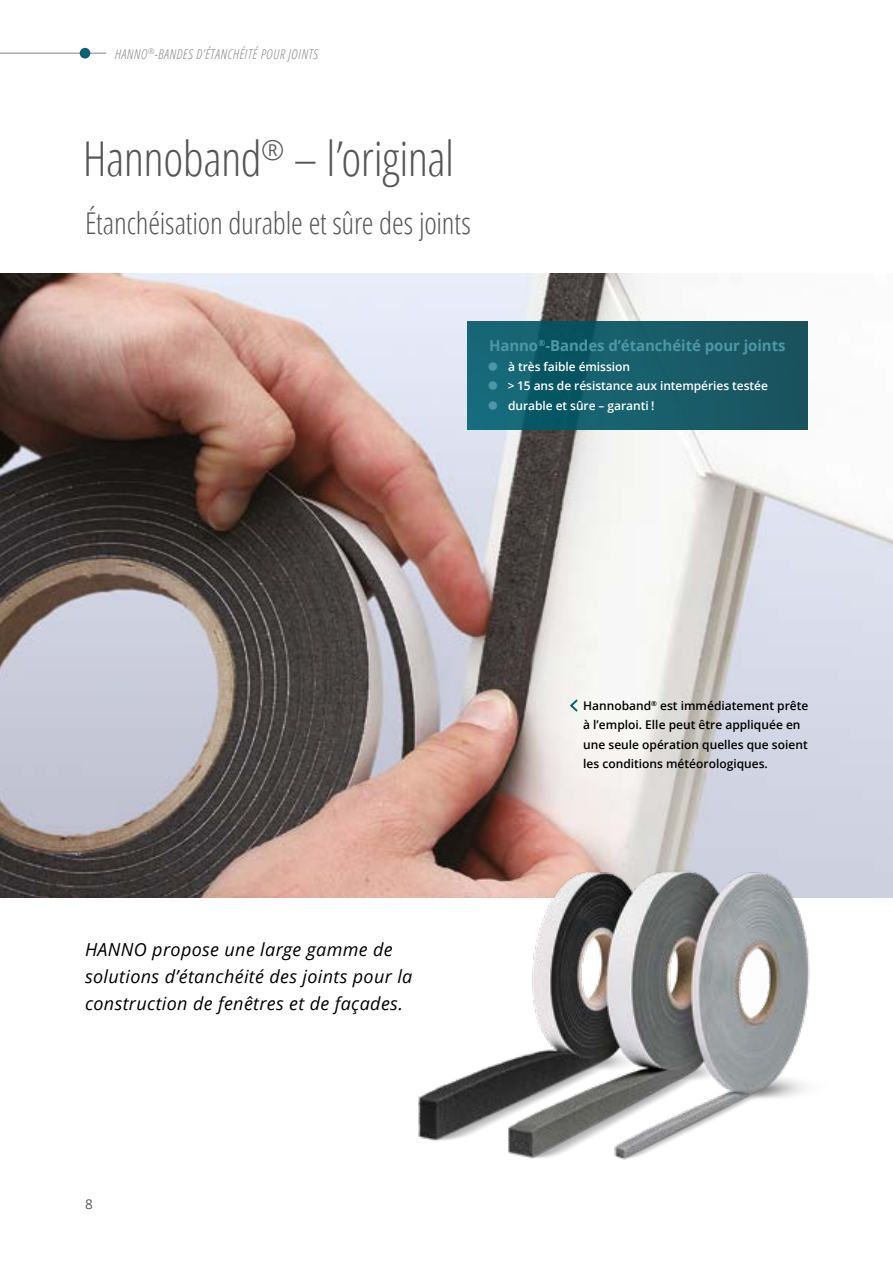
<style>
.page{position:relative;width:893px;height:1263px;background:#fff}
.page>*{position:absolute;margin:0;border:0;box-sizing:border-box;transform-origin:0 0}
.t1{font:300 condensed 48px "Open Sans";letter-spacing:-.015em;color:#565656}
.t2{font:300 condensed 30px "Open Sans";letter-spacing:-.01em;color:#565656}
.t3{font:italic 18px/27px "Open Sans";letter-spacing:.02em;color:#000}
.t4{font:700 15px "Open Sans";letter-spacing:-.005em;color:#4f97a6}
.t5{font:italic 300 condensed 13.5px "Open Sans";letter-spacing:.04em;color:#878786}
.t6{font:13.5px "Open Sans";color:#565656}
.t7{font:600 12px/19.5px "Open Sans";color:#000}
.t8{font:600 12px/19.5px "Open Sans";letter-spacing:-.005em;color:#fff}
</style>
<div class="page">
<img style="left:0;top:273px;width:893px;height:624px">
<hr style="left:0;top:53px;width:106px;height:1px;background:#878786">
<div style="left:80px;top:48px;width:10px;height:11px;background:#006172;border-radius:50%"></div>
<img style="left:411px;top:845px;width:417px;height:315px">
<svg style="left:468px;top:322px;width:340px;height:107px;background:#155c68"></svg>
<svg style="left:570px;top:699px;width:8px;height:13px"></svg>
<p class="t5" style="left:115px;top:44px;width:205px">HANNO<sup>®</sup>-BANDES D’ÉTANCHÉITÉ POUR JOINTS</p>
<h1 class="t1" style="left:83px;top:126px;width:373px">Hannoband<sup>®</sup> – l’original</h1>
<h2 class="t2" style="left:85px;top:203px;width:387px">Étanchéisation durable et sûre des joints</h2>
<p class="t4" style="left:489px;top:335px;width:298px">Hanno<sup>®</sup>-Bandes d’étanchéité pour joints</p>
<p class="t8" style="left:508px;top:356px;width:262px">à très faible émission<br>&gt; 15 ans de résistance aux intempéries testée durable et sûre – garanti !</p>
<h3 class="t3" style="left:85px;top:935px;width:329px">HANNO propose une large gamme de solutions d’étanchéité des joints pour la construction de fenêtres et de façades.</h3>
<p class="t6" style="left:85px;top:1195px;width:9px">8</p>
<p class="t7" style="left:583px;top:695px;width:227px">Hannoband<sup>®</sup> est immédiatement prête à l’emploi. Elle peut être appliquée en une seule opération quelles que soient les conditions météorologiques.</p>
</div>
